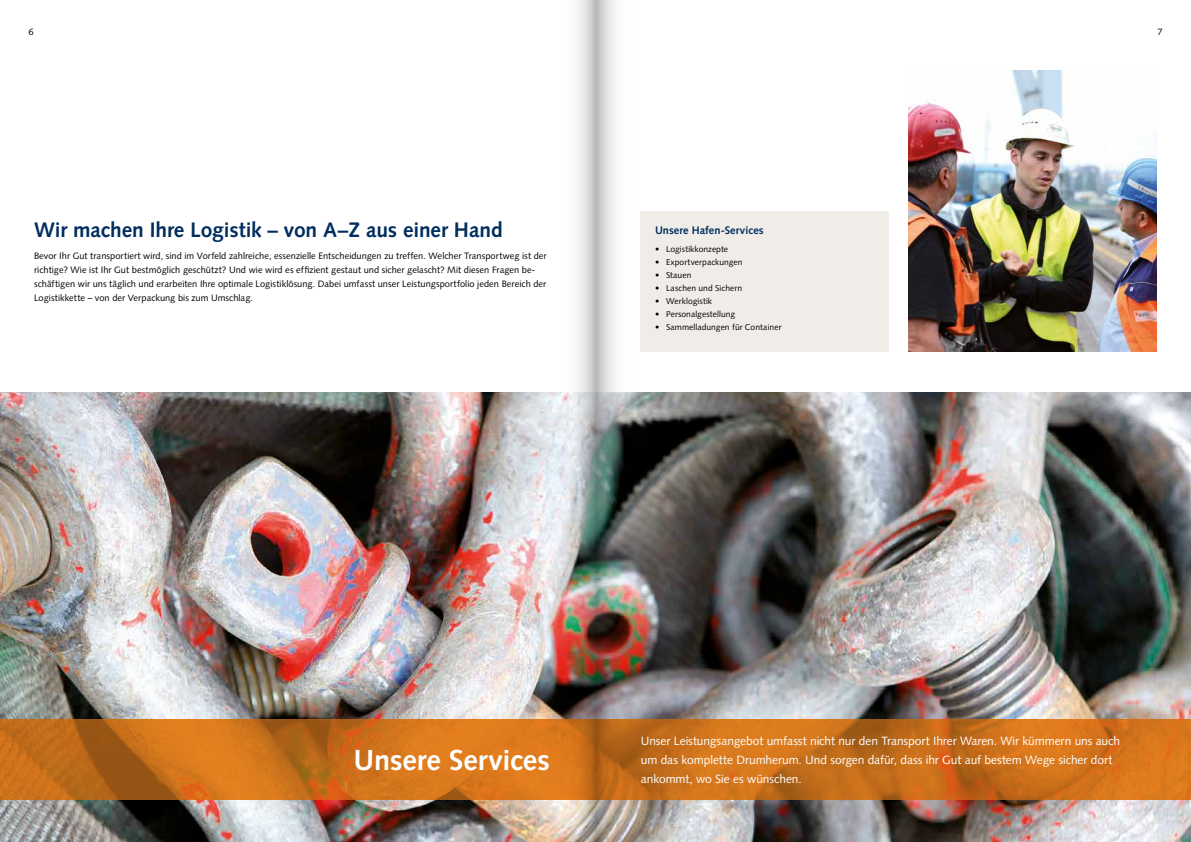
<style>
.page{position:relative;width:1191px;height:842px;background:#fff}
.page>*{position:absolute;margin:0;border:0;box-sizing:border-box;transform-origin:0 0}
.t1{font:700 29px "Syntax LT Std";letter-spacing:-.005em;color:#fff}
.t2{font:700 21px "Syntax LT Std";letter-spacing:-.005em;color:#002e5f}
.t3{font:12px/19px "Syntax LT Std";letter-spacing:-.01em;color:#fff}
.t4{font:700 11px "Syntax LT Std";letter-spacing:.005em;color:#002e5f}
.t5{font:9.2px/14px "Syntax LT Std";letter-spacing:.005em;color:#000}
.t6{font:8.5px "Syntax LT Std";letter-spacing:.005em;color:#000}
</style>
<div class="page">
<img style="left:0;top:392px;width:1191px;height:450px">
<svg style="left:0;top:719px;width:1191px;height:80px;background:#cb701a"></svg>
<img style="left:909px;top:71px;width:248px;height:280px">
<div style="left:641px;top:211px;width:248px;height:140px;background:#f0ede9"></div>
<img style="left:553px;top:0;width:85px;height:842px">
<p class="t5" style="left:28px;top:25px;width:7px">6</p>
<p class="t5" style="left:1157px;top:25px;width:7px">7</p>
<h2 class="t2" style="left:34px;top:218px;width:470px">Wir machen Ihre Logistik – von A–Z aus einer Hand</h2>
<p class="t5" style="left:34px;top:249px;width:514px">Bevor Ihr Gut transportiert wird, sind im Vorfeld zahlreiche, essenzielle Entscheidungen zu treffen. Welcher Transportweg ist der richtige? Wie ist Ihr Gut bestmöglich geschützt? Und wie wird es effizient gestaut und sicher gelascht? Mit diesen Fragen be&shy;schäftigen wir uns täglich und erarbeiten Ihre optimale Logistiklösung. Dabei umfasst unser Leistungsportfolio jeden Bereich der Logistikkette – von der Verpackung bis zum Umschlag.</p>
<p class="t4" style="left:655px;top:224px;width:110px">Unsere Hafen-Services</p>
<p class="t6" style="left:655px;top:244px;width:75px">• Logistikkonzepte</p>
<p class="t6" style="left:655px;top:257px;width:89px">• Exportverpackungen</p>
<p class="t6" style="left:655px;top:270px;width:38px">• Stauen</p>
<p class="t6" style="left:655px;top:283px;width:89px">• Laschen und Sichern</p>
<p class="t6" style="left:655px;top:296px;width:59px">• Werklogistik</p>
<p class="t6" style="left:655px;top:309px;width:82px">• Personalgestellung</p>
<p class="t6" style="left:655px;top:322px;width:128px">• Sammelladungen für Container</p>
<h1 class="t1" style="left:353px;top:743px;width:198px">Unsere Services</h1>
<h3 class="t3" style="left:641px;top:731px;width:481px">Unser Leistungsangebot umfasst nicht nur den Transport Ihrer Waren. Wir kümmern uns auch um das komplette Drumherum. Und sorgen dafür, dass ihr Gut auf bestem Wege sicher dort ankommt, wo Sie es wünschen.</h3>
</div>
